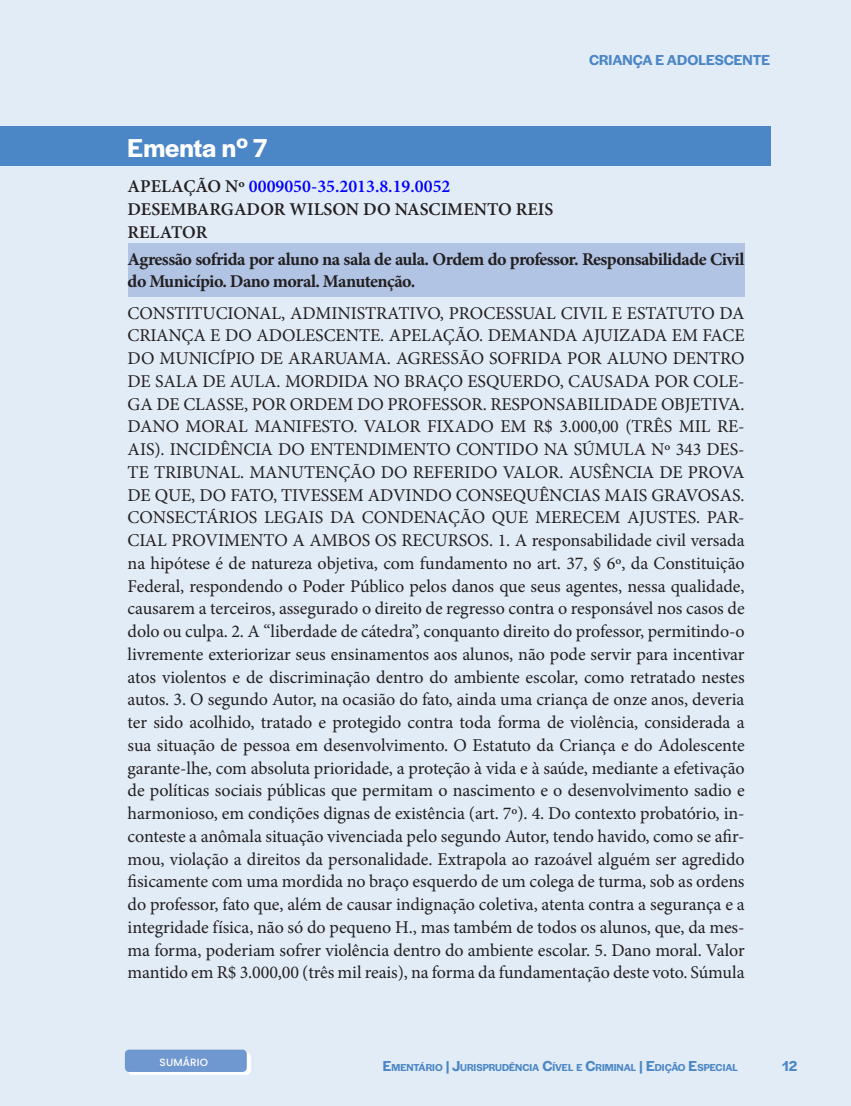
<style>
.page{position:relative;width:851px;height:1106px;background:#fff}
.page>*{position:absolute;margin:0;border:0;box-sizing:border-box;transform-origin:0 0}
.t1{font:600 27px "Halyard Display";color:#fff}
.t2{font:18px/22.8px "Minion Pro";letter-spacing:-.005em;color:#231f20;text-align:justify}
.t3{font:700 18px/22.8px "Minion Pro";letter-spacing:-.03em;color:#231f20}
.t4{font:600 18px "Minion Pro";color:#231f20}
.t5{font:600 18px "Minion Pro";color:#00f}
.t6{font:600 15px "Halyard Display";color:#4b86c6}
.t7{font:600 15px "Halyard Display";color:#4b86c6}
.t8{font:600 10.5px "Halyard Display";color:#4b86c6}
.t9{font:500 10.5px "Poppins";letter-spacing:.01em;color:#fff}
.s1{color:#231f20}
.s2{font-size:15px}
</style>
<div class="page">
<div style="left:0;top:0;width:850px;height:1106px;background:#e2ecf6"></div>
<div style="left:128px;top:1052px;width:122px;height:22px;background:linear-gradient(to right,#fff,#fff)"></div>
<div style="left:125px;top:1049px;width:122px;height:22px;background:#6e98cf;border-radius:4px"></div>
<div style="left:0;top:126px;width:770px;height:40px;background:#4b86c6"></div>
<div style="left:128px;top:243px;width:616px;height:53px;background:#b2c4e4"></div>
<p class="t6" style="left:589px;top:50px;width:182px">CRIANÇA E ADOLESCENTE</p>
<p class="t1" style="left:128px;top:128px;width:141px">Ementa nº 7</p>
<p class="t5" style="left:128px;top:174px;width:324px"><span class="s1">APELAÇÃO Nº</span> 0009050-35.2013.8.19.0052</p>
<p class="t4" style="left:128px;top:197px;width:427px">DESEMBARGADOR WILSON DO NASCIMENTO REIS</p>
<p class="t4" style="left:128px;top:219px;width:81px">RELATOR</p>
<p class="t3" style="left:128px;top:247px;width:618px">Agressão sofrida por aluno na sala de aula. Ordem do professor. Responsabilidade Civil do Município. Dano moral. Manutenção.</p>
<p class="t2" style="left:128px;top:302px;width:618px">CONSTITUCIONAL, ADMINISTRATIVO, PROCESSUAL CIVIL E ESTATUTO DA CRIANÇA E DO ADOLESCENTE. APELAÇÃO. DEMANDA AJUIZADA EM FACE DO MUNICÍPIO DE ARARUAMA. AGRESSÃO SOFRIDA POR ALUNO DENTRO DE SALA DE AULA. MORDIDA NO BRAÇO ESQUERDO, CAUSADA POR COLE-GA DE CLASSE, POR ORDEM DO PROFESSOR. RESPONSABILIDADE OBJETIVA.<br>DANO MORAL MANIFESTO. VALOR FIXADO EM R$ 3.000,00 (TRÊS MIL RE-AIS). INCIDÊNCIA DO ENTENDIMENTO CONTIDO NA SÚMULA Nº 343 DES-TE TRIBUNAL. MANUTENÇÃO DO REFERIDO VALOR. AUSÊNCIA DE PROVA DE QUE, DO FATO, TIVESSEM ADVINDO CONSEQUÊNCIAS MAIS GRAVOSAS.<br>CONSECTÁRIOS LEGAIS DA CONDENAÇÃO QUE MERECEM AJUSTES. PAR-CIAL PROVIMENTO A AMBOS OS RECURSOS. 1. A responsabilidade civil versada na hipótese é de natureza objetiva, com fundamento no art. 37, § 6º, da Constituição Federal, respondendo o Poder Público pelos danos que seus agentes, nessa qualidade, causarem a terceiros, assegurado o direito de regresso contra o responsável nos casos de dolo ou culpa. 2. A “liberdade de cátedra”, conquanto direito do professor, permitindo-o livremente exteriorizar seus ensinamentos aos alunos, não pode servir para incentivar atos violentos e de discriminação dentro do ambiente escolar, como retratado nestes autos. 3. O segundo Autor, na ocasião do fato, ainda uma criança de onze anos, deveria ter sido acolhido, tratado e protegido contra toda forma de violência, considerada a sua situação de pessoa em desenvolvimento. O Estatuto da Criança e do Adolescente garante-lhe, com absoluta prioridade, a proteção à vida e à saúde, mediante a efetivação de políticas sociais públicas que permitam o nascimento e o desenvolvimento sadio e harmonioso, em condições dignas de existência (art. 7º). 4. Do contexto probatório, in&shy;conteste a anômala situação vivenciada pelo segundo Autor, tendo havido, como se afir&shy;mou, violação a direitos da personalidade. Extrapola ao razoável alguém ser agredido fisicamente com uma mordida no braço esquerdo de um colega de turma, sob as ordens do professor, fato que, além de causar indignação coletiva, atenta contra a segurança e a integridade física, não só do pequeno H., mas também de todos os alunos, que, da mes&shy;ma forma, poderiam sofrer violência dentro do ambiente escolar. 5. Dano moral. Valor mantido em R$ 3.000,00 (três mil reais), na forma da fundamentação deste voto. Súmula</p>
<p class="t9" style="left:159px;top:1056px;width:50px">SUMÁRIO</p>
<p class="t8" style="left:383px;top:1060px;width:356px"><span class="s2">E</span>MENTÁRIO <span class="s2">| J</span>URISPRUDÊNCIA <span class="s2">C</span>ÍVEL E <span class="s2">C</span>RIMINAL <span class="s2">| E</span>DIÇÃO <span class="s2">E</span>SPECIAL</p>
<p class="t7" style="left:781px;top:1055px;width:17px">12</p>
</div>
